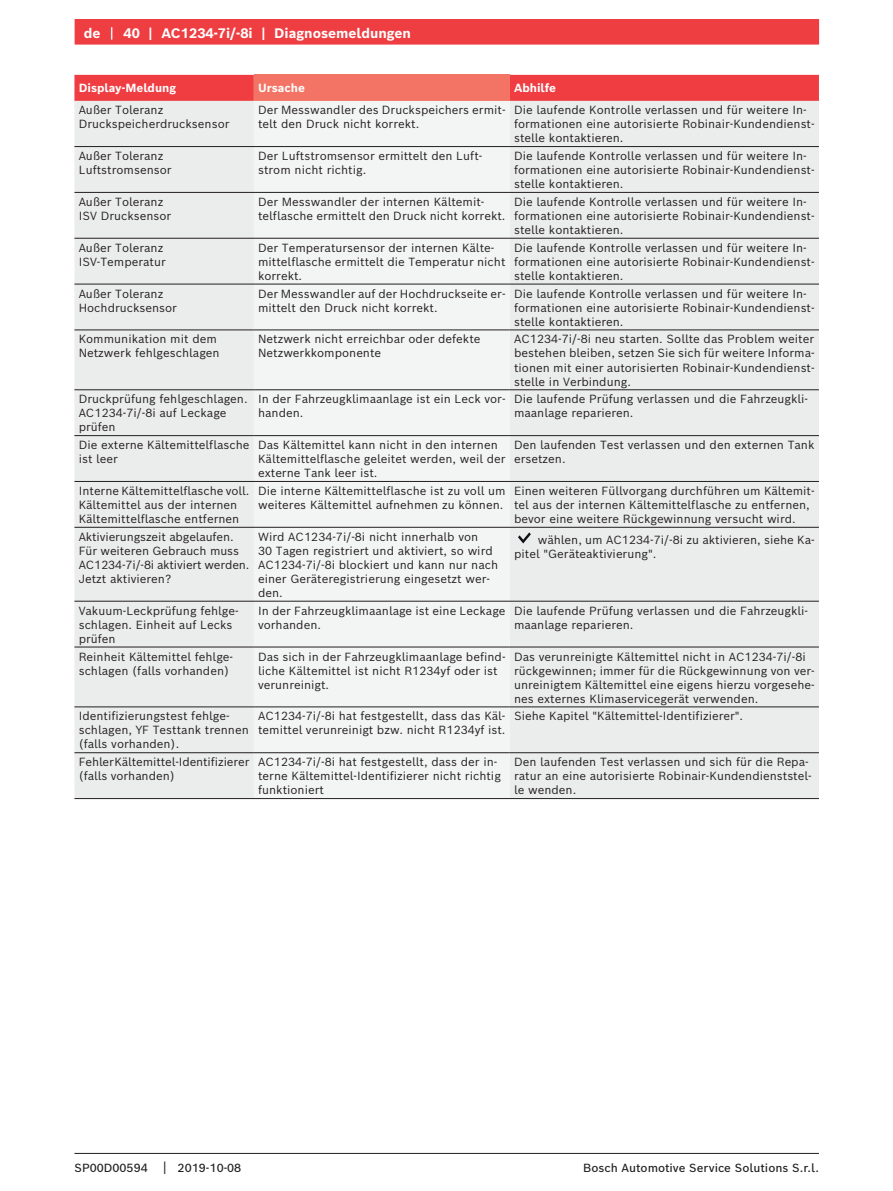
<style>
.page{position:relative;width:893px;height:1191px;background:#fff}
.page>*{position:absolute;margin:0;border:0;box-sizing:border-box;transform-origin:0 0}
.t1{font:700 13.5px "Bosch Sans";color:#fff}
.t2{font:13.5px "Bosch Sans";color:#231f20}
.t3{font:11.55px/14.1px "Bosch Sans";color:#231f20}
.t4{font:500 11.55px "Bosch Sans";color:#231f20}
.t5{font:700 11.55px "Bosch Sans";color:#fff}
</style>
<div class="page">
<div style="left:75px;top:20px;width:743px;height:24px;background:#ef3e42"></div>
<div style="left:75px;top:19px;width:744px;height:26px;border:2px solid #ef3e42"></div>
<hr style="left:74px;top:1153px;width:745px;height:1px;background:#231f20">
<svg style="left:111px;top:27px;width:1px;height:13px"></svg>
<div style="left:74px;top:75px;width:745px;height:26px;background:#ef3d42"></div>
<div style="left:254px;top:75px;width:256px;height:26px;background:#f37465"></div>
<div style="left:74px;top:101px;width:745px;height:697px;background:#ebecec"></div>
<div style="left:254px;top:101px;width:256px;height:697px;background:#f3f4f4"></div>
<hr style="left:74px;top:146px;width:745px;height:1px;background:#231f20">
<hr style="left:74px;top:192px;width:745px;height:1px;background:#231f20">
<hr style="left:74px;top:238px;width:745px;height:1px;background:#231f20">
<hr style="left:74px;top:284px;width:745px;height:1px;background:#231f20">
<hr style="left:74px;top:330px;width:180px;height:1px;background:#231f20">
<hr style="left:74px;top:390px;width:180px;height:1px;background:#231f20">
<hr style="left:254px;top:435px;width:565px;height:1px;background:#231f20">
<hr style="left:74px;top:481px;width:745px;height:1px;background:#231f20">
<hr style="left:74px;top:527px;width:745px;height:1px;background:#231f20">
<hr style="left:74px;top:601px;width:745px;height:1px;background:#231f20">
<hr style="left:74px;top:798px;width:745px;height:1px;background:#231f20">
<hr style="left:74px;top:435px;width:180px;height:1px;background:#231f20">
<hr style="left:74px;top:647px;width:180px;height:1px;background:#231f20">
<hr style="left:74px;top:707px;width:180px;height:1px;background:#231f20">
<hr style="left:74px;top:752px;width:180px;height:1px;background:#231f20">
<hr style="left:254px;top:330px;width:256px;height:1px;background:#231f20">
<hr style="left:254px;top:390px;width:256px;height:1px;background:#231f20">
<hr style="left:254px;top:647px;width:256px;height:1px;background:#231f20">
<hr style="left:254px;top:707px;width:256px;height:1px;background:#231f20">
<hr style="left:254px;top:752px;width:256px;height:1px;background:#231f20">
<hr style="left:510px;top:330px;width:309px;height:1px;background:#231f20">
<hr style="left:510px;top:390px;width:309px;height:1px;background:#231f20">
<hr style="left:510px;top:647px;width:309px;height:1px;background:#231f20">
<hr style="left:510px;top:707px;width:309px;height:1px;background:#231f20">
<hr style="left:510px;top:752px;width:309px;height:1px;background:#231f20">
<svg style="left:518px;top:532px;width:13px;height:11px"></svg>
<p class="t1" style="left:84px;top:27px;width:18px">de</p>
<p class="t1" style="left:123px;top:27px;width:289px">40 | AC1234-7i/-8i | Diagnosemeldungen</p>
<p class="t5" style="left:79px;top:84px;width:99px">Display-Meldung</p>
<p class="t5" style="left:258px;top:84px;width:48px">Ursache</p>
<p class="t5" style="left:514px;top:84px;width:44px">Abhilfe</p>
<p class="t3" style="left:79px;top:104px;width:152px">Außer Toleranz<br>Druckspeicherdrucksensor</p>
<p class="t3" style="left:258px;top:104px;width:249px">Der Messwandler des Druckspeichers ermit&shy;telt den Druck nicht korrekt.</p>
<p class="t3" style="left:514px;top:104px;width:302px">Die laufende Kontrolle verlassen und für weitere In&shy;formationen eine autorisierte Robinair-Kundendienst&shy;stelle kontaktieren.</p>
<p class="t3" style="left:79px;top:150px;width:94px">Außer Toleranz<br>Luftstromsensor</p>
<p class="t3" style="left:258px;top:150px;width:226px">Der Luftstromsensor ermittelt den Luft&shy;strom nicht richtig.</p>
<p class="t3" style="left:514px;top:150px;width:302px">Die laufende Kontrolle verlassen und für weitere In&shy;formationen eine autorisierte Robinair-Kundendienst&shy;stelle kontaktieren.</p>
<p class="t3" style="left:79px;top:196px;width:94px">Außer Toleranz<br>ISV Drucksensor</p>
<p class="t3" style="left:258px;top:196px;width:249px">Der Messwandler der internen Kältemit&shy;telflasche ermittelt den Druck nicht korrekt.</p>
<p class="t3" style="left:514px;top:196px;width:302px">Die laufende Kontrolle verlassen und für weitere In&shy;formationen eine autorisierte Robinair-Kundendienst&shy;stelle kontaktieren.</p>
<p class="t3" style="left:79px;top:241px;width:89px">Außer Toleranz<br>ISV-Temperatur</p>
<p class="t3" style="left:258px;top:241px;width:249px">Der Temperatursensor der internen Kälte&shy;mittelflasche ermittelt die Temperatur nicht korrekt.</p>
<p class="t3" style="left:514px;top:241px;width:302px">Die laufende Kontrolle verlassen und für weitere In&shy;formationen eine autorisierte Robinair-Kundendienst&shy;stelle kontaktieren.</p>
<p class="t3" style="left:79px;top:287px;width:100px">Außer Toleranz<br>Hochdrucksensor</p>
<p class="t3" style="left:258px;top:287px;width:249px">Der Messwandler auf der Hochdruckseite er&shy;mittelt den Druck nicht korrekt.</p>
<p class="t3" style="left:514px;top:287px;width:302px">Die laufende Kontrolle verlassen und für weitere In&shy;formationen eine autorisierte Robinair-Kundendienst&shy;stelle kontaktieren.</p>
<p class="t3" style="left:79px;top:333px;width:142px">Kommunikation mit dem<br>Netzwerk fehlgeschlagen</p>
<p class="t3" style="left:258px;top:333px;width:224px">Netzwerk nicht erreichbar oder defekte<br>Netzwerkkomponente</p>
<p class="t3" style="left:514px;top:333px;width:302px;text-align:justify">AC1234-7i/-8i neu starten. Sollte das Problem weiter bestehen bleiben, setzen Sie sich für weitere Informa&shy;tionen mit einer autorisierten Robinair-Kundendienst&shy;stelle in Verbindung.</p>
<p class="t3" style="left:79px;top:393px;width:170px">Druckprüfung fehlgeschlagen.<br>AC1234-7i/-8i auf Leckage prüfen</p>
<p class="t3" style="left:258px;top:393px;width:249px">In der Fahrzeugklimaanlage ist ein Leck vor&shy;handen.</p>
<p class="t3" style="left:514px;top:393px;width:295px">Die laufende Prüfung verlassen und die Fahrzeugkli&shy;maanlage reparieren.</p>
<p class="t3" style="left:79px;top:439px;width:172px">Die externe Kältemittelflasche ist leer</p>
<p class="t3" style="left:258px;top:439px;width:249px">Das Kältemittel kann nicht in den internen<br>Kältemittelflasche geleitet werden, weil der externe Tank leer ist.</p>
<p class="t3" style="left:514px;top:439px;width:302px">Den laufenden Test verlassen und den externen Tank ersetzen.</p>
<p class="t3" style="left:79px;top:485px;width:172px">Interne Kältemittelflasche voll.<br>Kältemittel aus der internen<br>Kältemittelflasche entfernen</p>
<p class="t3" style="left:258px;top:485px;width:249px">Die interne Kältemittelflasche ist zu voll um weiteres Kältemittel aufnehmen zu können.</p>
<p class="t3" style="left:514px;top:485px;width:302px">Einen weiteren Füllvorgang durchführen um Kältemit&shy;tel aus der internen Kältemittelflasche zu entfernen, bevor eine weitere Rückgewinnung versucht wird.</p>
<p class="t3" style="left:79px;top:530px;width:172px">Aktivierungszeit abgelaufen.<br>Für weiteren Gebrauch muss<br>AC1234-7i/-8i aktiviert werden.<br>Jetzt aktivieren?</p>
<p class="t3" style="left:258px;top:530px;width:241px">Wird AC1234-7i/-8i nicht innerhalb von<br>30 Tagen registriert und aktiviert, so wird AC1234-7i/-8i blockiert und kann nur nach einer Geräteregistrierung eingesetzt wer&shy;den.</p>
<p class="t3" style="left:514px;top:534px;width:302px;text-indent:24px">wählen, um AC1234-7i/-8i zu aktivieren, siehe Ka&shy;pitel "Geräteaktivierung".</p>
<p class="t3" style="left:79px;top:604px;width:161px">Vakuum-Leckprüfung fehlge&shy;schlagen. Einheit auf Lecks prüfen</p>
<p class="t3" style="left:258px;top:604px;width:249px">In der Fahrzeugklimaanlage ist eine Leckage vorhanden.</p>
<p class="t3" style="left:514px;top:604px;width:295px">Die laufende Prüfung verlassen und die Fahrzeugkli&shy;maanlage reparieren.</p>
<p class="t3" style="left:79px;top:650px;width:156px">Reinheit Kältemittel fehlge&shy;schlagen (falls vorhanden)</p>
<p class="t3" style="left:258px;top:650px;width:249px">Das sich in der Fahrzeugklimaanlage befind&shy;liche Kältemittel ist nicht R1234yf oder ist verunreinigt.</p>
<p class="t3" style="left:514px;top:650px;width:302px">Das verunreinigte Kältemittel nicht in AC1234-7i/-8i rückgewinnen; immer für die Rückgewinnung von ver&shy;unreinigtem Kältemittel eine eigens hierzu vorgesehe&shy;nes externes Klimaservicegerät verwenden.</p>
<p class="t3" style="left:79px;top:710px;width:172px">Identifizierungstest fehlge&shy;schlagen, YF Testtank trennen (falls vorhanden).</p>
<p class="t3" style="left:258px;top:710px;width:249px">AC1234-7i/-8i hat festgestellt, dass das Käl&shy;temittel verunreinigt bzw. nicht R1234yf ist.</p>
<p class="t3" style="left:514px;top:710px;width:231px">Siehe Kapitel "Kältemittel-Identifizierer".</p>
<p class="t3" style="left:79px;top:756px;width:172px">Fehler Kältemittel-Identifizierer (falls vorhanden)</p>
<p class="t3" style="left:258px;top:756px;width:244px">AC1234-7i/-8i hat festgestellt, dass der in&shy;terne Kältemittel-Identifizierer nicht richtig funktioniert</p>
<p class="t3" style="left:514px;top:756px;width:299px">Den laufenden Test verlassen und sich für die Repa&shy;ratur an eine autorisierte Robinair-Kundendienststel&shy;le wenden.</p>
<p class="t2" style="left:163px;top:1162px;width:6px">|</p>
<p class="t4" style="left:583px;top:1164px;width:237px">Bosch Automotive Service Solutions S.r.l.</p>
<p class="t4" style="left:74px;top:1164px;width:75px">SP00D00594</p>
<p class="t4" style="left:178px;top:1164px;width:65px">2019-10-08</p>
</div>
